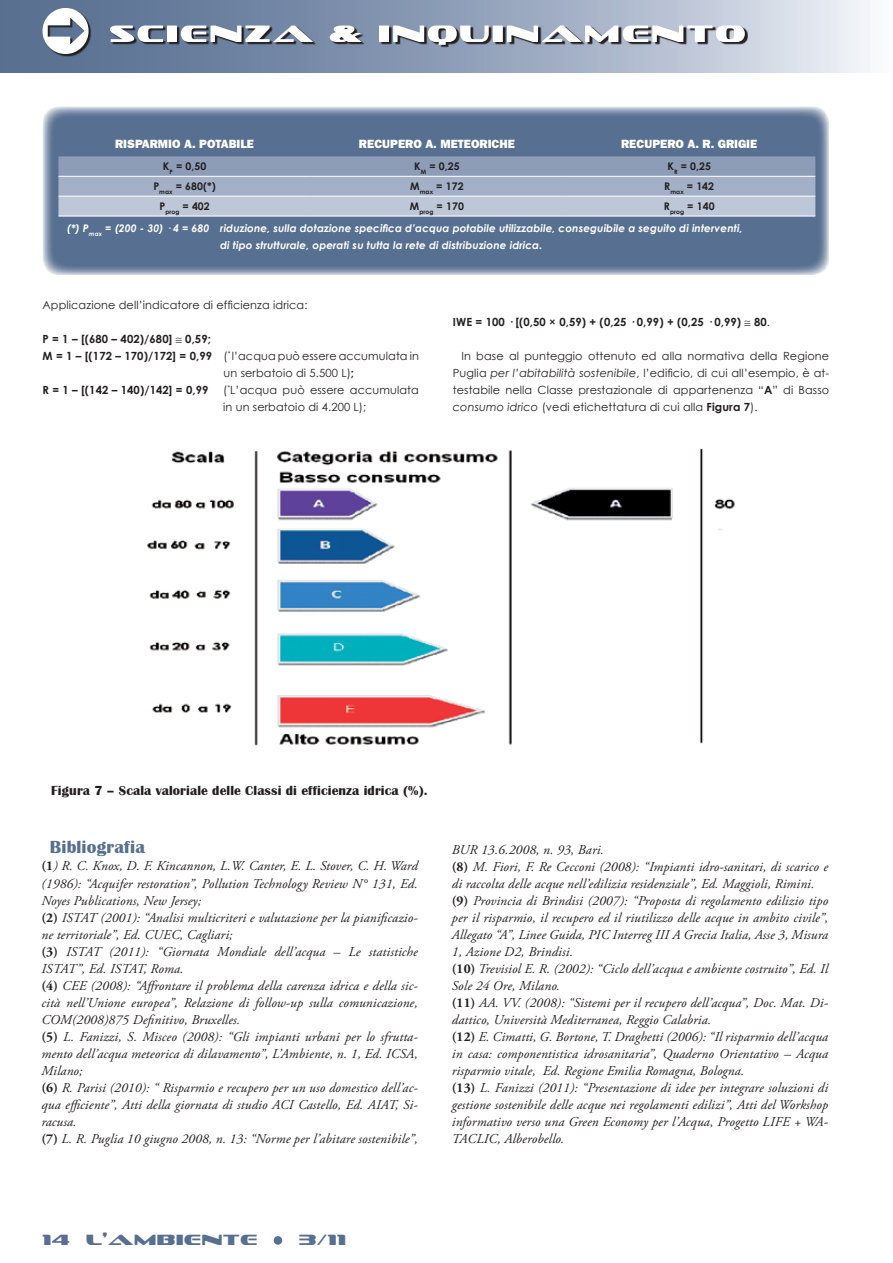
<style>
.page{position:relative;width:893px;height:1263px;background:#fff}
.page>*{position:absolute;margin:0;border:0;box-sizing:border-box;transform-origin:0 0}
.t1{font:700 18px "Britannic";letter-spacing:.01em;color:#576f90}
.t2{font:15px "Sofachrome";letter-spacing:.05em;color:#576f90}
.t3{font:italic 13.5px/17px "Adobe Garamond Pro";letter-spacing:.01em;color:#231f20}
.t4{font:700 13.5px "Britannic";letter-spacing:.01em;color:#231f20}
.t5{font:12px "ITC Franklin Gothic Std Hvy";color:#fff}
.t6{font:11.25px/17px "Century Gothic";letter-spacing:.01em;color:#231f20}
.t7{font:700 11.25px "Century Gothic";letter-spacing:.01em;color:#231f20}
.t8{font:italic 700 10.5px/22.4px "Century Gothic";letter-spacing:.01em;color:#fff}
.t9{font:700 10.5px "Century Gothic";letter-spacing:.01em;color:#231f20}
.s1{font-style:normal;color:#231f20}
.s2{font-style:normal}
.s3{font-weight:700}
.s4{font-weight:400}
.s5{font-style:italic}
.s6{font-weight:700;font-style:normal}
</style>
<div class="page">
<svg style="left:0;top:0;width:870px;height:72px"></svg>
<svg style="left:44px;top:9px;width:704px;height:48px"></svg>
<svg style="left:43px;top:8px;width:702px;height:46px"></svg>
<svg style="left:274px;top:1236px;width:8px;height:9px"></svg>
<svg style="left:43px;top:106px;width:786px;height:169px;fill:#5a7192"></svg>
<div style="left:58px;top:131px;width:757px;height:127px;background:#576f90"></div>
<svg style="left:58px;top:156px;width:757px;height:60px"></svg>
<hr style="left:58px;top:216px;width:253px;height:1px;background:#fff">
<hr style="left:311px;top:216px;width:252px;height:1px;background:#fff">
<hr style="left:563px;top:216px;width:252px;height:1px;background:#fff">
<hr style="left:58px;top:176px;width:253px;height:1px;background:#fff">
<hr style="left:311px;top:176px;width:252px;height:1px;background:#fff">
<hr style="left:563px;top:176px;width:252px;height:1px;background:#fff">
<hr style="left:58px;top:196px;width:253px;height:1px;background:#fff">
<hr style="left:311px;top:196px;width:252px;height:1px;background:#fff">
<hr style="left:563px;top:196px;width:252px;height:1px;background:#fff">
<img style="left:147px;top:448px;width:588px;height:298px">
<p class="t5" style="left:115px;top:137px;width:141px">RISPARMIO A. POTABILE</p>
<p class="t5" style="left:359px;top:137px;width:157px">RECUPERO A. METEORICHE</p>
<p class="t5" style="left:621px;top:137px;width:138px">RECUPERO A. R. GRIGIE</p>
<p class="t9" style="left:163px;top:160px;width:45px">K<sub>P</sub> = 0,50</p>
<p class="t9" style="left:414px;top:160px;width:47px">K<sub>M</sub> = 0,25</p>
<p class="t9" style="left:667px;top:160px;width:45px">K<sub>R</sub> = 0,25</p>
<p class="t9" style="left:153px;top:180px;width:64px">P<sub>max</sub> = 680(*)</p>
<p class="t9" style="left:410px;top:180px;width:55px">M<sub>max</sub> = 172</p>
<p class="t9" style="left:664px;top:180px;width:51px">R<sub>max</sub> = 142</p>
<p class="t9" style="left:159px;top:200px;width:52px">P<sub>prog</sub> = 402</p>
<p class="t9" style="left:410px;top:200px;width:56px">M<sub>prog</sub> = 170</p>
<p class="t8" style="left:67px;top:195px;width:677px;text-indent:597px"><span class="s1">R</span><sub>prog</sub> <span class="s1">= 140<br></span>(*) P<sub>max</sub> = (200 - 30) <span class="s2">·</span> 4 = 680 riduzione, sulla dotazione specifica d’acqua potabile utilizzabile, conseguibile a seguito di interventi,</p>
<p class="t8" style="left:220px;top:234px;width:324px">di tipo strutturale, operati su tutta la rete di distribuzione idrica.</p>
<p class="t6" style="left:43px;top:296px;width:267px">Applicazione dell’indicatore di efficienza idrica:</p>
<p class="t7" style="left:43px;top:332px;width:170px">P = 1 – [(680 – 402)/680] ≅ 0,59;</p>
<p class="t6" style="left:43px;top:347px;width:378px"><span class="s3">M = 1 – [(172 – 170)/172] = 0,99</span> (<sup>*</sup> l’acqua può essere accumulata in</p>
<p class="t6" style="left:224px;top:364px;width:132px">un serbatoio di 5.500 L)<span class="s3">;</span></p>
<p class="t7" style="left:43px;top:383px;width:167px">R = 1 – [(142 – 140)/142] = 0,99</p>
<p class="t6" style="left:223px;top:381px;width:197px">(<sup>*</sup>L’acqua può essere accumulata in un serbatoio di 4.200 L);</p>
<p class="t7" style="left:453px;top:315px;width:319px">IWE = 100 · [(0,50 × 0,59) + (0,25 · 0,99) + (0,25 · 0,99) ≅ 80<span class="s4">.</span></p>
<p class="t6" style="left:453px;top:347px;width:378px;text-align:justify;text-indent:9px">In base al punteggio ottenuto ed alla normativa della Regione Puglia <span class="s5">per l’abitabilità sostenibile</span>, l’edificio, di cui all’esempio, è at&shy;testabile nella Classe prestazionale di appartenenza “<span class="s3">A</span>” di Basso <span class="s5">consumo idrico</span> (vedi etichettatura di cui alla <span class="s3">Figura 7</span>).</p>
<p class="t4" style="left:51px;top:782px;width:378px">Figura 7 – Scala valoriale delle Classi di efficienza idrica (%).</p>
<h1 class="t1" style="left:50px;top:837px;width:96px">Bibliografia</h1>
<p class="t3" style="left:41px;top:858px;width:378px"><span class="s6">(1</span>) R. C. Knox, D. F. Kincannon, L.W. Canter, E. L. Stover, C. H. Ward (1986): “Acquifer restoration”, Pollution Technology Review N° 131, Ed.<br>Noyes Publications, New Jersey;<br><span class="s6">(2)</span> ISTAT (2001): “Analisi multicriteri e valutazione per la pianificazio&shy;ne territoriale”, Ed. CUEC, Cagliari;<br><span class="s6">(3)</span> ISTAT (2011): “Giornata Mondiale dell’acqua – Le statistiche ISTAT”, Ed. ISTAT, Roma.<br><span class="s6">(4)</span> CEE (2008): “Affrontare il problema della carenza idrica e della sic&shy;cità nell’Unione europea”, Relazione di follow-up sulla comunicazione, COM(2008)875 Definitivo, Bruxelles.<br><span class="s6">(5)</span> L. Fanizzi, S. Misceo (2008): “Gli impianti urbani per lo sfrutta&shy;mento dell’acqua meteorica di dilavamento”, L’Ambiente, n. 1, Ed. ICSA, Milano;<br><span class="s6">(6)</span> R. Parisi (2010): “ Risparmio e recupero per un uso domestico dell’ac&shy;qua efficiente”, Atti della giornata di studio ACI Castello, Ed. AIAT, Si&shy;racusa.<br><span class="s6">(7)</span> L. R. Puglia 10 giugno 2008, n. 13: “Norme per l’abitare sostenibile”,</p>
<p class="t3" style="left:452px;top:841px;width:378px">BUR 13.6.2008, n. 93, Bari.<br><span class="s6">(8)</span> M. Fiori, F. Re Cecconi (2008): “Impianti idro-sanitari, di scarico e di raccolta delle acque nell’edilizia residenziale”, Ed. Maggioli, Rimini. <span class="s6">(9)</span> Provincia di Brindisi (2007): “Proposta di regolamento edilizio tipo per il risparmio, il recupero ed il riutilizzo delle acque in ambito civile”, Allegato “A”, Linee Guida, PIC Interreg III A Grecia Italia, Asse 3, Misura 1, Azione D2, Brindisi.<br><span class="s6">(10)</span> Trevisiol E. R. (2002): “Ciclo dell’acqua e ambiente costruito”, Ed. Il Sole 24 Ore, Milano.<br><span class="s6">(11)</span> AA. VV. (2008): “Sistemi per il recupero dell’acqua”, Doc. Mat. Di&shy;dattico, Università Mediterranea, Reggio Calabria.<br><span class="s6">(12)</span> E. Cimatti, G. Bortone, T. Draghetti (2006): “Il risparmio dell’acqua in casa: componentistica idrosanitaria”, Quaderno Orientativo – Acqua risparmio vitale, Ed. Regione Emilia Romagna, Bologna.<br><span class="s6">(13)</span> L. Fanizzi (2011): “Presentazione di idee per integrare soluzioni di gestione sostenibile delle acque nei regolamenti edilizi”, Atti del Workshop informativo verso una Green Economy per l’Acqua, Progetto LIFE + WA-TACLIC, Alberobello.</p>
<p class="t2" style="left:43px;top:1232px;width:216px">14 L’AMBIENTE</p>
<p class="t2" style="left:299px;top:1232px;width:49px">3/11</p>
</div>
